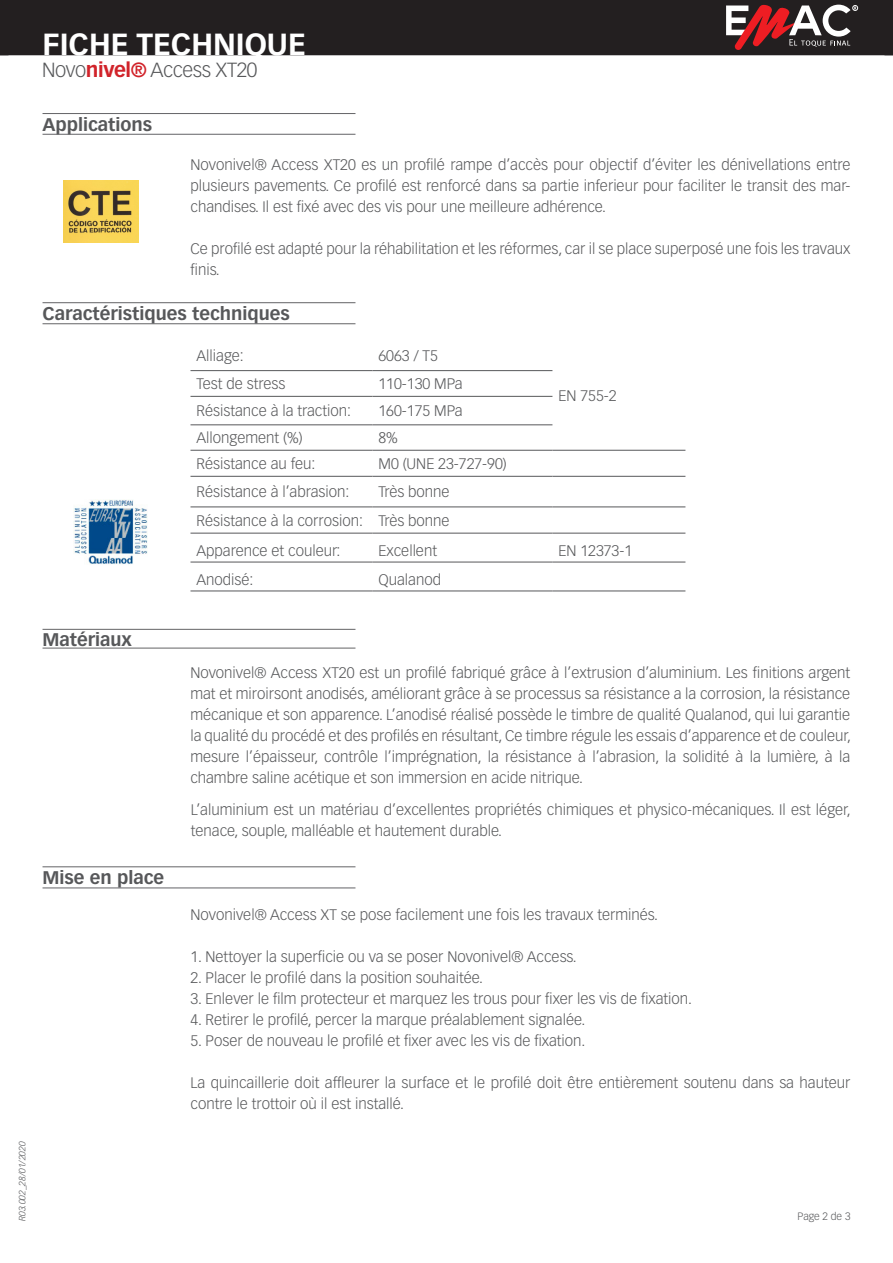
<style>
.page{position:relative;width:893px;height:1263px;background:#fff}
.page>*{position:absolute;margin:0;border:0;box-sizing:border-box;transform-origin:0 0}
.t1{font:700 30px "Vectora LT Std";color:#fff}
.t2{font:300 20.1px "Vectora LT Std";letter-spacing:-.02em;color:#57585a}
.t3{font:700 18px "Vectora LT Std";color:#57585a}
.Párrafo_14{font:300 15px/21px "Vectora LT Std";color:#57585a}
.t4{font:300 10.5px "Vectora LT Std";color:#57585a}
.t5{font:italic 300 9px "Vectora LT Std";color:#57585a}
.s1{font-weight:700;color:#d1232a}
</style>
<div class="page">
<div style="left:0;top:0;width:893px;height:55px;background:#231f20"></div>
<svg style="left:726px;top:4px;width:132px;height:46px"></svg>
<hr style="left:43px;top:113px;width:312px;height:1px;background:#636366">
<hr style="left:43px;top:134px;width:312px;height:1px;background:#636366">
<hr style="left:43px;top:648px;width:312px;height:1px;background:#636366">
<hr style="left:43px;top:629px;width:312px;height:1px;background:#636366">
<hr style="left:43px;top:866px;width:312px;height:1px;background:#636366">
<hr style="left:43px;top:887px;width:312px;height:1px;background:#636366">
<img style="left:74px;top:499px;width:74px;height:66px">
<img style="left:64px;top:180px;width:74px;height:63px">
<hr style="left:43px;top:302px;width:312px;height:1px;background:#636366">
<hr style="left:43px;top:323px;width:312px;height:1px;background:#636366">
<hr style="left:190px;top:370px;width:182px;height:1px;background:#57585a">
<hr style="left:190px;top:396px;width:182px;height:1px;background:#57585a">
<hr style="left:190px;top:425px;width:182px;height:1px;background:#57585a">
<hr style="left:190px;top:450px;width:182px;height:1px;background:#57585a">
<hr style="left:190px;top:476px;width:182px;height:1px;background:#57585a">
<hr style="left:190px;top:507px;width:182px;height:1px;background:#57585a">
<hr style="left:190px;top:533px;width:182px;height:1px;background:#57585a">
<hr style="left:190px;top:562px;width:182px;height:1px;background:#57585a">
<hr style="left:190px;top:591px;width:182px;height:1px;background:#57585a">
<hr style="left:372px;top:370px;width:180px;height:1px;background:#57585a">
<hr style="left:372px;top:396px;width:180px;height:1px;background:#57585a">
<hr style="left:372px;top:425px;width:180px;height:1px;background:#57585a">
<hr style="left:372px;top:450px;width:180px;height:1px;background:#57585a">
<hr style="left:552px;top:450px;width:133px;height:1px;background:#57585a">
<hr style="left:372px;top:476px;width:180px;height:1px;background:#57585a">
<hr style="left:552px;top:476px;width:133px;height:1px;background:#57585a">
<hr style="left:372px;top:507px;width:180px;height:1px;background:#57585a">
<hr style="left:552px;top:507px;width:133px;height:1px;background:#57585a">
<hr style="left:372px;top:533px;width:180px;height:1px;background:#57585a">
<hr style="left:552px;top:533px;width:133px;height:1px;background:#57585a">
<hr style="left:372px;top:562px;width:180px;height:1px;background:#57585a">
<hr style="left:552px;top:562px;width:133px;height:1px;background:#57585a">
<hr style="left:372px;top:591px;width:180px;height:1px;background:#57585a">
<hr style="left:552px;top:591px;width:133px;height:1px;background:#57585a">
<h1 class="t1" style="left:43px;top:26px;width:265px">FICHE TECHNIQUE</h1>
<p class="t2" style="left:42px;top:58px;width:217px">Novo<span class="s1">nivel®</span> Access XT20</p>
<p class="t3" style="left:43px;top:113px;width:111px">Applications</p>
<p class="Párrafo_14" style="left:190px;top:154px;width:661px;text-align:justify">Novonivel® Access XT20 es un profilé rampe d’accès pour objectif d’éviter les dénivellations entre plusieurs pavements. Ce profilé est renforcé dans sa partie inferieur pour faciliter le transit des mar&shy;chandises. Il est fixé avec des vis pour une meilleure adhérence.</p>
<p class="Párrafo_14" style="left:190px;top:238px;width:661px">Ce profilé est adapté pour la réhabilitation et les réformes, car il se place superposé une fois les travaux finis.</p>
<p class="t3" style="left:43px;top:302px;width:249px">Caractéristiques techniques</p>
<p class="Párrafo_14" style="left:196px;top:346px;width:49px">Alliage:</p>
<p class="Párrafo_14" style="left:378px;top:346px;width:61px">6063 / T5</p>
<p class="Párrafo_14" style="left:558px;top:386px;width:60px">EN 755-2</p>
<p class="Párrafo_14" style="left:196px;top:374px;width:90px">Test de stress</p>
<p class="Párrafo_14" style="left:378px;top:374px;width:86px">110-130 MPa</p>
<p class="Párrafo_14" style="left:196px;top:401px;width:156px">Résistance à la traction:</p>
<p class="Párrafo_14" style="left:378px;top:401px;width:86px">160-175 MPa</p>
<p class="Párrafo_14" style="left:196px;top:428px;width:108px">Allongement (%)</p>
<p class="Párrafo_14" style="left:378px;top:428px;width:21px">8%</p>
<p class="Párrafo_14" style="left:196px;top:453px;width:120px">Résistance au feu:</p>
<p class="Párrafo_14" style="left:378px;top:453px;width:130px">M0 (UNE 23-727-90)</p>
<p class="Párrafo_14" style="left:196px;top:482px;width:154px">Résistance à l’abrasion:</p>
<p class="Párrafo_14" style="left:378px;top:482px;width:73px">Très bonne</p>
<p class="Párrafo_14" style="left:196px;top:510px;width:168px">Résistance à la corrosion:</p>
<p class="Párrafo_14" style="left:378px;top:510px;width:73px">Très bonne</p>
<p class="Párrafo_14" style="left:196px;top:540px;width:145px">Apparence et couleur:</p>
<p class="Párrafo_14" style="left:378px;top:540px;width:60px">Excellent</p>
<p class="Párrafo_14" style="left:558px;top:540px;width:75px">EN 12373-1</p>
<p class="Párrafo_14" style="left:196px;top:569px;width:58px">Anodisé:</p>
<p class="Párrafo_14" style="left:378px;top:569px;width:64px">Qualanod</p>
<p class="t3" style="left:43px;top:628px;width:91px">Matériaux</p>
<p class="t3" style="left:43px;top:867px;width:123px">Mise en place</p>
<p class="t5" style="left:17px;top:1221px;width:81px;rotate:-90deg">R03.002_28/01/2020</p>
<p class="Párrafo_14" style="left:190px;top:662px;width:662px;text-align:justify">Novonivel® Access XT20 est un profilé fabriqué grâce à l’extrusion d’aluminium. Les finitions argent mat et miroirsont anodisés, améliorant grâce à se processus sa résistance a la corrosion, la résistance mécanique et son apparence. L’anodisé réalisé possède le timbre de qualité Qualanod, qui lui garantie la qualité du procédé et des profilés en résultant, Ce timbre régule les essais d’apparence et de couleur, mesure l’épaisseur, contrôle l’imprégnation, la résistance à l’abrasion, la solidité à la lumière, à la chambre saline acétique et son immersion en acide nitrique.</p>
<p class="Párrafo_14" style="left:191px;top:799px;width:661px">L’aluminium est un matériau d’excellentes propriétés chimiques et physico-mécaniques. Il est léger, tenace, souple, malléable et hautement durable.</p>
<p class="Párrafo_14" style="left:190px;top:904px;width:469px">Novonivel® Access XT se pose facilement une fois les travaux terminés.</p>
<p class="Párrafo_14" style="left:190px;top:946px;width:388px">1. Nettoyer la superficie ou va se poser Novonivel® Access.</p>
<p class="Párrafo_14" style="left:190px;top:967px;width:294px">2. Placer le profilé dans la position souhaitée.</p>
<p class="Párrafo_14" style="left:190px;top:988px;width:503px">3. Enlever le film protecteur et marquez les trous pour fixer les vis de fixation.</p>
<p class="Párrafo_14" style="left:190px;top:1009px;width:396px">4. Retirer le profilé, percer la marque préalablement signalée.</p>
<p class="Párrafo_14" style="left:190px;top:1030px;width:396px">5. Poser de nouveau le profilé et fixer avec les vis de fixation.</p>
<p class="Párrafo_14" style="left:190px;top:1072px;width:661px">La quincaillerie doit affleurer la surface et le profilé doit être entièrement soutenu dans sa hauteur contre le trottoir où il est installé.</p>
<p class="t4" style="left:798px;top:1211px;width:54px">Page 2 de 3</p>
</div>
